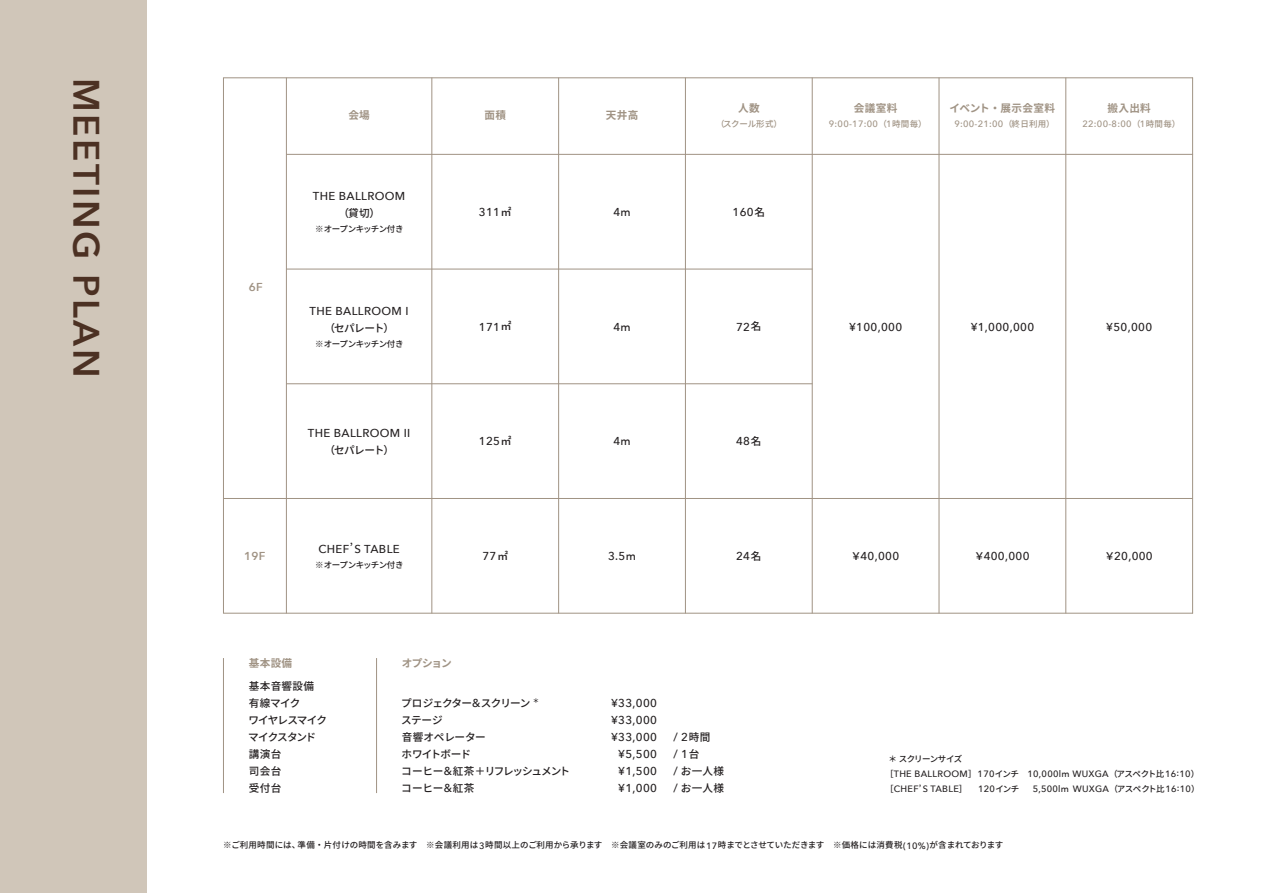
<style>
.page{position:relative;width:1263px;height:893px;background:#fff}
.page>*{position:absolute;margin:0;border:0;box-sizing:border-box;transform-origin:0 0}
.t1{font:600 36.75px "Avenir Next";letter-spacing:.07em;color:#4c3123}
.t2{font:500 11.55px/17px "Avenir Next";letter-spacing:.03em;color:#231f20;text-align:right}
.t3{font:600 11.55px "Avenir Next";color:#a09384}
.t4{font:500 10.65px/17px "Source Han Sans";letter-spacing:-.045em;color:#231f20}
.t5{font:700 10.65px "Source Han Sans";letter-spacing:.03em;color:#a09384}
.t6{font:500 10.65px/17px "Source Han Sans";letter-spacing:.03em;color:#231f20}
.t7{font:500 9.15px/14.9px "Avenir Next";letter-spacing:.03em;color:#231f20;text-align:right}
.t8{font:500 9.15px "Avenir Next";letter-spacing:.03em;color:#a09384}
.t9{font:500 8.55px "Source Han Sans";color:#231f20}
.t10{font:500 8.55px "Source Han Sans";letter-spacing:-.06em;color:#231f20}
.t11{font:500 8.55px "Source Han Sans";letter-spacing:.025em;color:#231f20}
.t12{font:500 8.55px "Source Han Sans";letter-spacing:-.085em;color:#231f20}
.t13{font:500 8.55px "Source Han Sans";letter-spacing:-.025em;color:#a09384}
.t14{font:500 8.55px "Source Han Sans";letter-spacing:-.035em;color:#231f20}
.t15{font:500 6.45px "Source Han Sans";color:#231f20}
.s1{font-family:"Source Han Sans";font-size:10.65px}
.s2{font-family:"Avenir Next";font-size:11.55px}
.s3{font-family:"Source Han Sans";font-size:8.55px}
.s4{font-family:"Avenir Next";font-size:9.15px}
</style>
<div class="page">
<div style="left:0;top:0;width:147px;height:893px;background:#d0c6b9"></div>
<hr style="left:286px;top:78px;width:1px;height:535px;background:#a09384">
<hr style="left:223px;top:78px;width:970px;height:1px;background:#a09384">
<hr style="left:286px;top:154px;width:907px;height:1px;background:#a09384">
<hr style="left:286px;top:269px;width:526px;height:1px;background:#a09384">
<hr style="left:286px;top:383px;width:526px;height:1px;background:#a09384">
<hr style="left:223px;top:498px;width:970px;height:1px;background:#a09384">
<hr style="left:223px;top:613px;width:970px;height:1px;background:#a09384">
<hr style="left:223px;top:78px;width:1px;height:535px;background:#a09384">
<hr style="left:432px;top:78px;width:1px;height:535px;background:#a09384">
<hr style="left:376px;top:658px;width:1px;height:135px;background:#a09384">
<hr style="left:223px;top:658px;width:1px;height:135px;background:#a09384">
<hr style="left:558px;top:78px;width:1px;height:535px;background:#a09384">
<hr style="left:685px;top:78px;width:1px;height:535px;background:#a09384">
<hr style="left:812px;top:78px;width:1px;height:535px;background:#a09384">
<hr style="left:939px;top:78px;width:1px;height:535px;background:#a09384">
<hr style="left:1065px;top:78px;width:1px;height:535px;background:#a09384">
<hr style="left:1192px;top:78px;width:1px;height:535px;background:#a09384">
<h1 class="t1" style="left:118px;top:78px;width:301px;rotate:90deg">MEETING PLAN</h1>
<p class="t3" style="left:249px;top:277px;width:15px">6F</p>
<p class="t3" style="left:244px;top:546px;width:23px">19F</p>
<p class="t5" style="left:348px;top:109px;width:23px">会場</p>
<p class="t2" style="left:313px;top:187px;width:94px">THE BALLROOM</p>
<p class="t4" style="left:339px;top:205px;width:43px">（貸切(</p>
<p class="t10" style="left:315px;top:224px;width:90px">※オープンキッチン付き</p>
<p class="t2" style="left:310px;top:302px;width:101px">THE BALLROOM I</p>
<p class="t4" style="left:325px;top:319px;width:71px">（セパレート(</p>
<p class="t10" style="left:315px;top:339px;width:90px">※オープンキッチン付き</p>
<p class="t2" style="left:308px;top:424px;width:104px">THE BALLROOM II</p>
<p class="t4" style="left:325px;top:441px;width:71px">（セパレート(</p>
<p class="t2" style="left:318px;top:540px;width:83px">CHEF S<span class="s1">’</span> TABLE</p>
<p class="t10" style="left:315px;top:560px;width:90px">※オープンキッチン付き</p>
<p class="t5" style="left:484px;top:109px;width:23px">面積</p>
<p class="t2" style="left:479px;top:203px;width:34px">311<span class="s1">㎡</span></p>
<p class="t2" style="left:479px;top:318px;width:34px">171<span class="s1">㎡</span></p>
<p class="t2" style="left:479px;top:432px;width:34px">125<span class="s1">㎡</span></p>
<p class="t2" style="left:482px;top:547px;width:27px">77<span class="s1">㎡</span></p>
<p class="t5" style="left:249px;top:657px;width:45px">基本設備</p>
<p class="t5" style="left:402px;top:657px;width:51px">オプション</p>
<p class="t4" style="left:248px;top:678px;width:80px">基本音響設備<br>有線マイク<br>ワイヤレスマイクマイクスタンド講演台<br>司会台<br>受付台</p>
<p class="t4" style="left:401px;top:695px;width:170px">プロジェクター<span class="s2">&amp;</span>スクリーン<br>ステージ<br>音響オペレーター<br>ホワイトボード<br>コーヒー<span class="s2">&amp;</span>紅茶＋リフレッシュメントコーヒー<span class="s2">&amp;</span>紅茶</p>
<p class="t15" style="left:533px;top:697px;width:8px">*</p>
<p class="t5" style="left:606px;top:109px;width:34px">天井高</p>
<p class="t5" style="left:738px;top:102px;width:23px">人数</p>
<p class="t13" style="left:716px;top:119px;width:10px">（</p>
<p class="t13" style="left:723px;top:119px;width:60px">スクール形式(</p>
<p class="t2" style="left:613px;top:203px;width:19px">4m</p>
<p class="t2" style="left:732px;top:203px;width:34px">160<span class="s1">名</span></p>
<p class="t2" style="left:613px;top:318px;width:19px">4m</p>
<p class="t2" style="left:736px;top:318px;width:27px">72<span class="s1">名</span></p>
<p class="t2" style="left:613px;top:432px;width:19px">4m</p>
<p class="t2" style="left:736px;top:432px;width:27px">48<span class="s1">名</span></p>
<p class="t2" style="left:608px;top:547px;width:29px">3.5m</p>
<p class="t2" style="left:736px;top:547px;width:27px">24<span class="s1">名</span></p>
<p class="t2" style="left:611px;top:694px;width:47px">¥33,000 ¥33,000 ¥33,000 ¥5,500 ¥1,500 ¥1,000</p>
<p class="t2" style="left:673px;top:728px;width:39px;text-align:left">2/ <span class="s1">時間<br></span>1/ <span class="s1">台</span></p>
<p class="t6" style="left:673px;top:763px;width:52px"><span class="s2">/</span> お一人様<span class="s2">/</span> お一人様</p>
<p class="t5" style="left:854px;top:102px;width:45px">会議室料</p>
<p class="t8" style="left:829px;top:116px;width:99px">9:00-17:00<span class="s3">（</span>1<span class="s3">時間毎(</span></p>
<p class="t5" style="left:949px;top:102px;width:107px">イベント・展示会室料</p>
<p class="t8" style="left:954px;top:116px;width:102px">9:00-21:00<span class="s3">（終日利用(</span></p>
<p class="t5" style="left:1107px;top:102px;width:45px">搬入出料</p>
<p class="t8" style="left:1082px;top:116px;width:99px">22:00-8:00<span class="s3">（</span>1<span class="s3">時間毎(</span></p>
<p class="t2" style="left:849px;top:318px;width:55px">¥100,000</p>
<p class="t2" style="left:971px;top:318px;width:65px">¥1,000,000</p>
<p class="t2" style="left:1106px;top:318px;width:47px">¥50,000</p>
<p class="t2" style="left:851px;top:547px;width:50px"><span class="s1">￥</span>40,000</p>
<p class="t2" style="left:974px;top:547px;width:57px"><span class="s1">￥</span>400,000</p>
<p class="t2" style="left:1104px;top:547px;width:50px"><span class="s1">￥</span>20,000</p>
<p class="t12" style="left:888px;top:754px;width:75px">＊スクリーンサイズ</p>
<p class="t7" style="left:885px;top:766px;width:316px"><span class="s3">［</span>THE BALLROOM<span class="s3">］</span>170<span class="s3">インチ　</span>10,000lm WUXGA<span class="s3">（アスペクト比</span>16:10<span class="s3">(<br></span>5,500lm WUXGA<span class="s3">（アスペクト比</span>16:10<span class="s3">(</span></p>
<p class="t7" style="left:885px;top:781px;width:84px"><span class="s3">［</span>CHEF S<span class="s3">’</span> TABLE<span class="s3">］</span></p>
<p class="t14" style="left:978px;top:784px;width:51px"><span class="s4">120</span>インチ　</p>
<p class="t9" style="left:298px;top:840px;width:707px">準備・片付けの時間を含みます　※会議利用は<span class="s4">3</span>時間以上のご利用から承ります　※会議室のみのご利用は<span class="s4">17</span>時までとさせていただきます　※価格には消費税<span class="s4">(10%)</span>が含まれております</p>
<p class="t11" style="left:223px;top:840px;width:79px">※ご利用時間には、</p>
</div>
